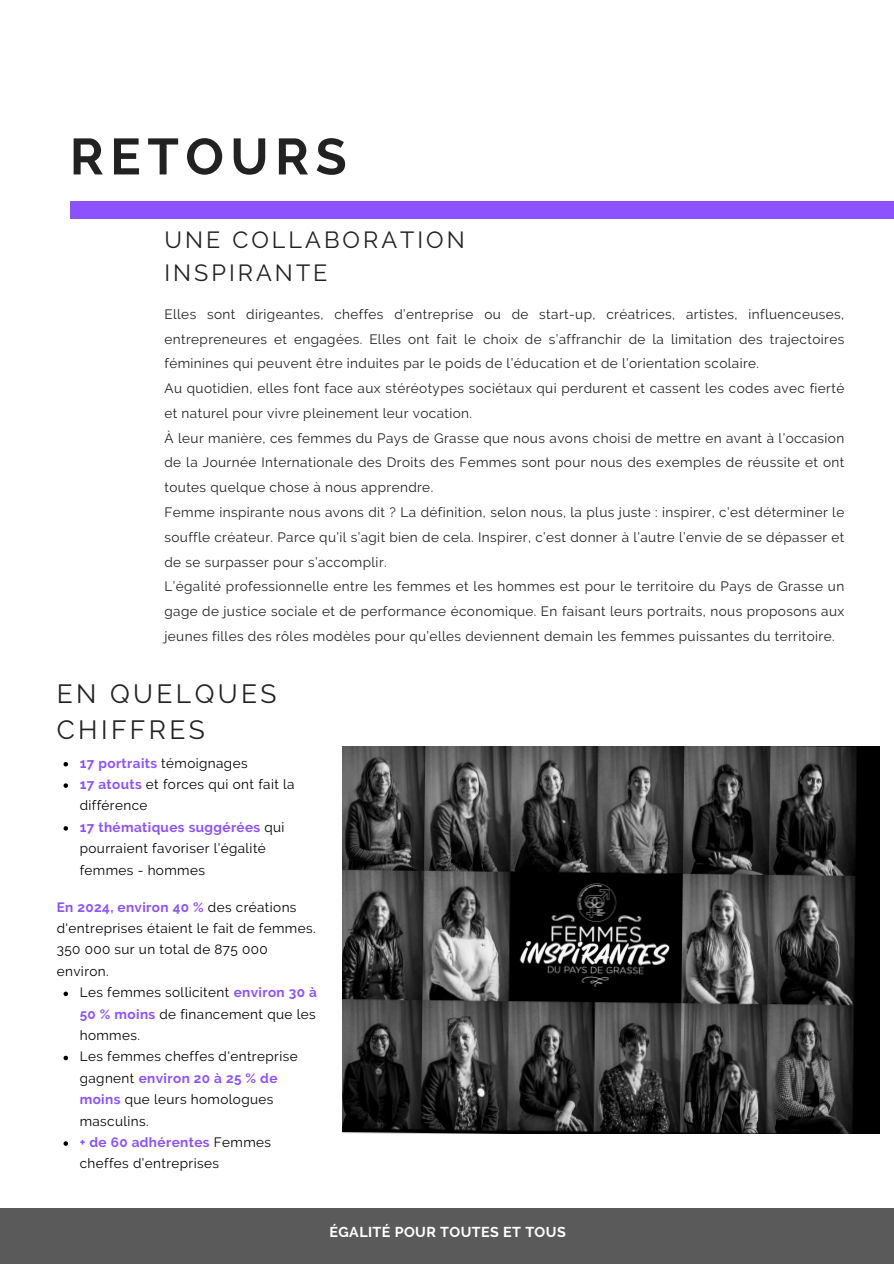
<style>
.page{position:relative;width:894px;height:1264px;background:#fff}
.page>*{position:absolute;margin:0;border:0;box-sizing:border-box;transform-origin:0 0}
.t1{font:700 50.7px "Raleway";letter-spacing:.13em;color:#222}
.t2{font:26.25px/36px "Raleway";letter-spacing:.13em;color:#222}
.t3{font:23.25px/32.7px "Raleway";letter-spacing:.13em;color:#222}
.t4{font:700 14.25px "Raleway";letter-spacing:.03em;color:#fff}
.t5{font:13.5px/24.8px "Raleway";letter-spacing:.03em;color:#222;text-align:justify}
.t6{font:13.5px/21.3px "Raleway";letter-spacing:.03em;color:#000}
.t7{font:700 13.5px "Raleway";letter-spacing:.03em;color:#8c52ff}
.s1{font-weight:400;color:#000}
.s2{font-weight:700;color:#8c52ff}
</style>
<div class="page">
<div style="left:70px;top:202px;width:823px;height:17px;background:#8c52ff"></div>
<div style="left:0;top:1208px;width:893px;height:55px;background:#5a5a5a"></div>
<img style="left:342px;top:746px;width:536px;height:387px">
<svg style="left:63px;top:762px;width:5px;height:4px"></svg>
<svg style="left:63px;top:783px;width:5px;height:4px"></svg>
<svg style="left:63px;top:826px;width:5px;height:4px"></svg>
<svg style="left:63px;top:991px;width:5px;height:5px"></svg>
<svg style="left:63px;top:1055px;width:5px;height:5px"></svg>
<svg style="left:63px;top:1141px;width:5px;height:4px"></svg>
<p class="t1" style="left:70px;top:127px;width:278px">RETOURS</p>
<p class="t3" style="left:164px;top:224px;width:302px">UNE COLLABORATION<br>INSPIRANTE</p>
<p class="t5" style="left:164px;top:302px;width:681px">Elles sont dirigeantes, cheffes d’entreprise ou de start-up, créatrices, artistes, influenceuses, entrepreneures et engagées. Elles ont fait le choix de s’affranchir de la limitation des trajectoires féminines qui peuvent être induites par le poids de l’éducation et de l’orientation scolaire.</p>
<p class="t5" style="left:164px;top:376px;width:681px">Au quotidien, elles font face aux stéréotypes sociétaux qui perdurent et cassent les codes avec fierté et naturel pour vivre pleinement leur vocation.</p>
<p class="t5" style="left:164px;top:425px;width:681px">À leur manière, ces femmes du Pays de Grasse que nous avons choisi de mettre en avant à l’occasion de la Journée Internationale des Droits des Femmes sont pour nous des exemples de réussite et ont toutes quelque chose à nous apprendre.</p>
<p class="t5" style="left:164px;top:500px;width:681px">Femme inspirante nous avons dit ? La définition, selon nous, la plus juste : inspirer, c’est déterminer le souffle créateur. Parce qu’il s’agit bien de cela. Inspirer, c’est donner à l’autre l’envie de se dépasser et de se surpasser pour s’accomplir.</p>
<p class="t5" style="left:164px;top:574px;width:681px">L’égalité professionnelle entre les femmes et les hommes est pour le territoire du Pays de Grasse un gage de justice sociale et de performance économique. En faisant leurs portraits, nous proposons aux jeunes filles des rôles modèles pour qu’elles deviennent demain les femmes puissantes du territoire.</p>
<h3 class="t2" style="left:57px;top:676px;width:221px">EN QUELQUES<br>CHIFFRES</h3>
<p class="t7" style="left:80px;top:755px;width:169px">17 portraits <span class="s1">témoignages</span></p>
<p class="t6" style="left:80px;top:773px;width:216px"><span class="s2">17 atouts</span> et forces qui ont fait la différence</p>
<p class="t6" style="left:80px;top:816px;width:206px"><span class="s2">17 thématiques suggérées</span> qui pourraient favoriser l’égalité femmes - hommes</p>
<p class="t6" style="left:57px;top:896px;width:260px"><span class="s2">En 2024, environ 40 %</span> des créations d'entreprises étaient le fait de femmes.<br>350 000 sur un total de 875 000 environ.</p>
<p class="t6" style="left:80px;top:981px;width:238px;text-align:justify">Les femmes sollicitent <span class="s2">environ 30 à 50 % moins</span> de financement que les hommes.</p>
<h2 class="t6" style="left:80px;top:1045px;width:219px">Les femmes cheffes d'entreprise gagnent <span class="s2">environ 20 à 25 % de moins</span> que leurs homologues</h2>
<p class="t6" style="left:80px;top:1110px;width:193px">masculins.<br><span class="s2">+ de 60 adhérentes</span> Femmes cheffes d’entreprises</p>
<p class="t4" style="left:329px;top:1223px;width:238px">ÉGALITÉ POUR TOUTES ET TOUS</p>
</div>
